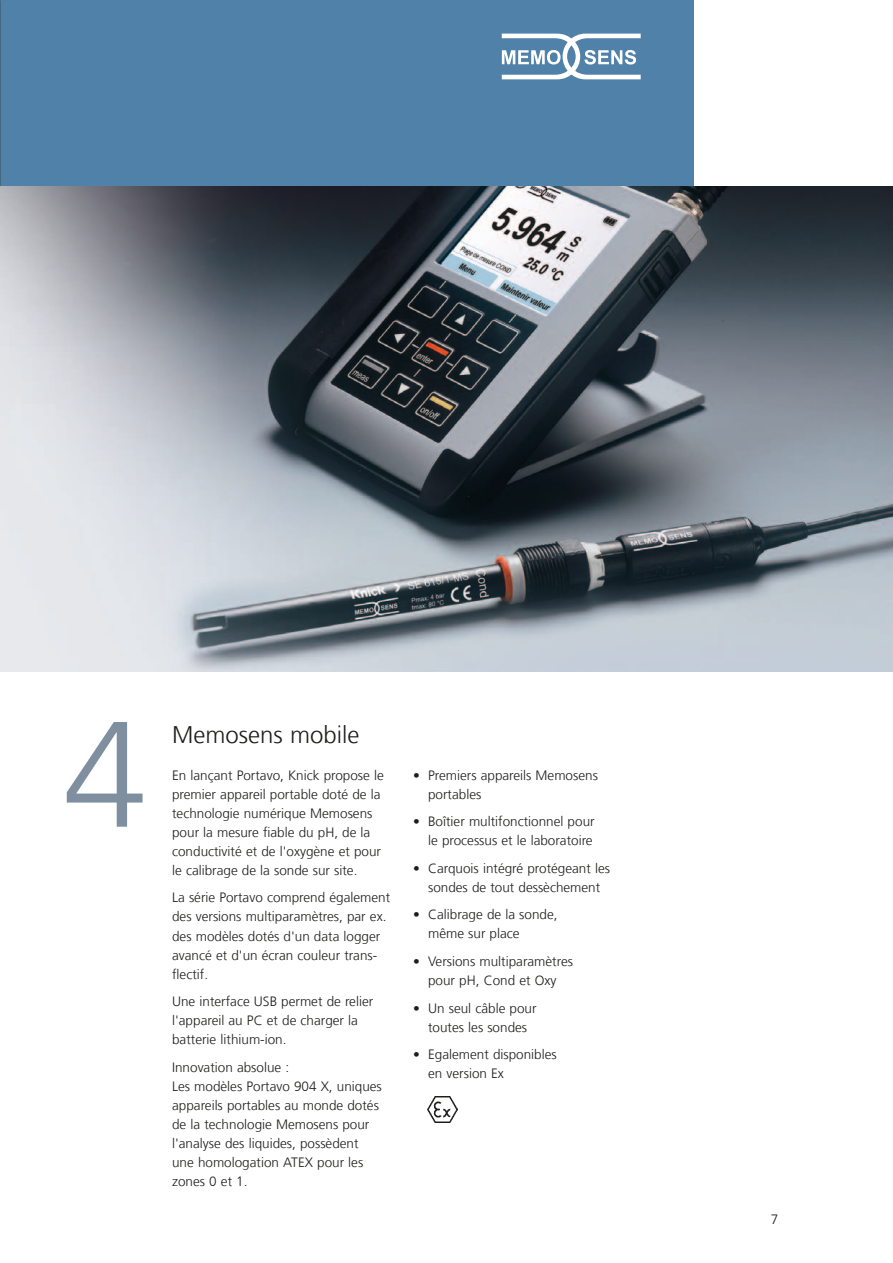
<style>
.page{position:relative;width:893px;height:1263px;background:#fff}
.page>*{position:absolute;margin:0;border:0;box-sizing:border-box;transform-origin:0 0}
.t1{font:300 150px "Frutiger LT Com";color:#7f8f9f}
.t2{font:300 24px "Frutiger LT Com";color:#1d1d1b}
.t3{font:300 13.5px/19px "Frutiger LT Com";color:#1d1d1b}
</style>
<div class="page">
<div style="left:0;top:0;width:693px;height:187px;background:#5081a9"></div>
<img style="left:0;top:187px;width:893px;height:484px">
<img style="left:427px;top:1096px;width:30px;height:27px">
<svg style="left:502px;top:34px;width:139px;height:45px"></svg>
<p class="t1" style="left:63px;top:688px;width:85px">4</p>
<p class="t2" style="left:172px;top:720px;width:189px">Memosens mobile</p>
<p class="t3" style="left:172px;top:765px;width:213px">En lançant Portavo, Knick propose le premier appareil portable doté de la technologie numérique Memosens pour la mesure fiable du pH, de la conductivité et de l'oxygène et pour le calibrage de la sonde sur site.</p>
<p class="t3" style="left:172px;top:888px;width:220px">La série Portavo comprend également des versions multiparamètres, par ex. des modèles dotés d'un data logger avancé et d'un écran couleur trans&shy;flectif.</p>
<p class="t3" style="left:172px;top:992px;width:203px">Une interface USB permet de relier l'appareil au PC et de charger la batterie lithium-ion.</p>
<p class="t3" style="left:172px;top:1058px;width:211px">Innovation absolue :<br>Les modèles Portavo 904 X, uniques appareils portables au monde dotés de la technologie Memosens pour l'analyse des liquides, possèdent une homologation ATEX pour les zones 0 et 1.</p>
<p class="t3" style="left:428px;top:765px;width:171px;text-indent:-15px">• Premiers appareils Memosens portables</p>
<p class="t3" style="left:413px;top:812px;width:183px;text-align:right">• Boîtier multifonctionnel pour le processus et le laboratoire</p>
<p class="t3" style="left:413px;top:859px;width:198px;text-align:center">• Carquois intégré protégeant les sondes de tout dessèchement</p>
<p class="t3" style="left:428px;top:905px;width:131px;text-indent:-15px">• Calibrage de la sonde, même sur place</p>
<p class="t3" style="left:413px;top:952px;width:161px;text-align:center">• Versions multiparamètres pour pH, Cond et Oxy</p>
<p class="t3" style="left:413px;top:998px;width:125px;text-align:center">• Un seul câble pour toutes les sondes</p>
<p class="t3" style="left:428px;top:1045px;width:130px;text-indent:-15px">• Egalement disponibles en version Ex</p>
<p class="t3" style="left:771px;top:1210px;width:9px">7</p>
</div>
